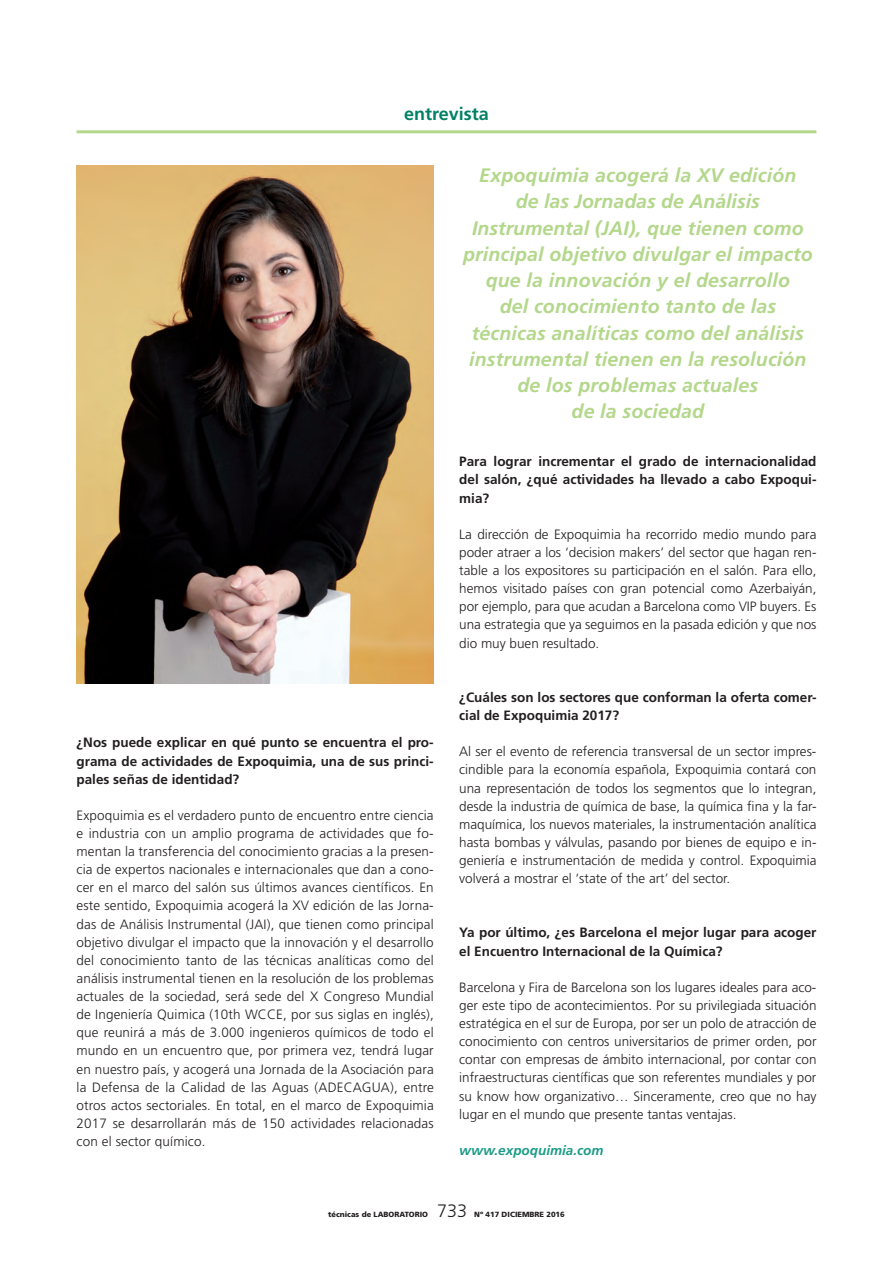
<style>
.page{position:relative;width:893px;height:1263px;background:#fff}
.page>*{position:absolute;margin:0;border:0;box-sizing:border-box;transform-origin:0 0}
.t1{font:italic 700 19.5px/26.2px "Frutiger";letter-spacing:.01em;color:#b3d78b;text-align:center}
.t2{font:700 18px "Frutiger";color:#008164}
.t3{font:300 18px "Frutiger";color:#231f20}
.t4{font:300 13.5px/18.1px "Frutiger";color:#231f20;text-align:justify}
.t5{font:700 13.5px/18.1px "Frutiger";color:#231f20;text-align:justify}
.t6{font:italic 700 13.5px "Frutiger";color:#1d9c87}
.t7{font:900 7.5px "Frutiger";color:#231f20}
</style>
<div class="page">
<hr style="left:77px;top:130px;width:739px;height:3px;background:#b3d78b">
<img style="left:77px;top:166px;width:357px;height:518px">
<h2 class="t2" style="left:404px;top:103px;width:86px">entrevista</h2>
<p class="t1" style="left:463px;top:162px;width:351px">Expoquimia acogerá la XV edición<br>de las Jornadas de Análisis<br>Instrumental (JAI), que tienen como principal objetivo divulgar el impacto que la innovación y el desarrollo<br>del conocimiento tanto de las técnicas analíticas como del análisis instrumental tienen en la resolución de los problemas actuales<br>de la sociedad</p>
<p class="t5" style="left:77px;top:733px;width:359px">¿Nos puede explicar en qué punto se encuentra el pro&shy;grama de actividades de Expoquimia, una de sus princi&shy;pales señas de identidad?</p>
<p class="t4" style="left:77px;top:806px;width:359px">Expoquimia es el verdadero punto de encuentro entre ciencia e industria con un amplio programa de actividades que fo&shy;mentan la transferencia del conocimiento gracias a la presen&shy;cia de expertos nacionales e internacionales que dan a cono&shy;cer en el marco del salón sus últimos avances científicos. En este sentido, Expoquimia acogerá la XV edición de las Jorna&shy;das de Análisis Instrumental (JAI), que tienen como principal objetivo divulgar el impacto que la innovación y el desarrollo del conocimiento tanto de las técnicas analíticas como del análisis instrumental tienen en la resolución de los problemas actuales de la sociedad, será sede del X Congreso Mundial de Ingeniería Quimica (10th WCCE, por sus siglas en inglés), que reunirá a más de 3.000 ingenieros químicos de todo el mundo en un encuentro que, por primera vez, tendrá lugar en nuestro país, y acogerá una Jornada de la Asociación para la Defensa de la Calidad de las Aguas (ADECAGUA), entre otros actos sectoriales. En total, en el marco de Expoquimia 2017 se desarrollarán más de 150 actividades relacionadas con el sector químico.</p>
<p class="t5" style="left:459px;top:452px;width:359px">Para lograr incrementar el grado de internacionalidad del salón, ¿qué actividades ha llevado a cabo Expoqui&shy;mia?</p>
<p class="t4" style="left:459px;top:525px;width:359px">La dirección de Expoquimia ha recorrido medio mundo para poder atraer a los ‘decision makers’ del sector que hagan ren&shy;table a los expositores su participación en el salón. Para ello, hemos visitado países con gran potencial como Azerbaiyán, por ejemplo, para que acudan a Barcelona como VIP buyers. Es una estrategia que ya seguimos en la pasada edición y que nos dio muy buen resultado.</p>
<p class="t5" style="left:459px;top:688px;width:359px">¿Cuáles son los sectores que conforman la oferta comer&shy;cial de Expoquimia 2017?</p>
<p class="t4" style="left:459px;top:742px;width:359px">Al ser el evento de referencia transversal de un sector impres&shy;cindible para la economía española, Expoquimia contará con una representación de todos los segmentos que lo integran, desde la industria de química de base, la química fina y la far&shy;maquímica, los nuevos materiales, la instrumentación analítica hasta bombas y válvulas, pasando por bienes de equipo e in&shy;geniería e instrumentación de medida y control. Expoquimia volverá a mostrar el ‘state of the art’ del sector.</p>
<p class="t5" style="left:459px;top:923px;width:359px">Ya por último, ¿es Barcelona el mejor lugar para acoger el Encuentro Internacional de la Química?</p>
<p class="t4" style="left:459px;top:978px;width:359px">Barcelona y Fira de Barcelona son los lugares ideales para aco&shy;ger este tipo de acontecimientos. Por su privilegiada situación estratégica en el sur de Europa, por ser un polo de atracción de conocimiento con centros universitarios de primer orden, por contar con empresas de ámbito internacional, por contar con infraestructuras científicas que son referentes mundiales y por su know how organizativo… Sinceramente, creo que no hay lugar en el mundo que presente tantas ventajas.</p>
<p class="t6" style="left:459px;top:1142px;width:146px">www.expoquimia.com</p>
<p class="t7" style="left:328px;top:1210px;width:101px">técnicas de LABORATORIO</p>
<h2 class="t3" style="left:437px;top:1200px;width:32px">733</h2>
<p class="t7" style="left:474px;top:1210px;width:92px">Nº 417 DICIEMBRE 2016</p>
</div>
